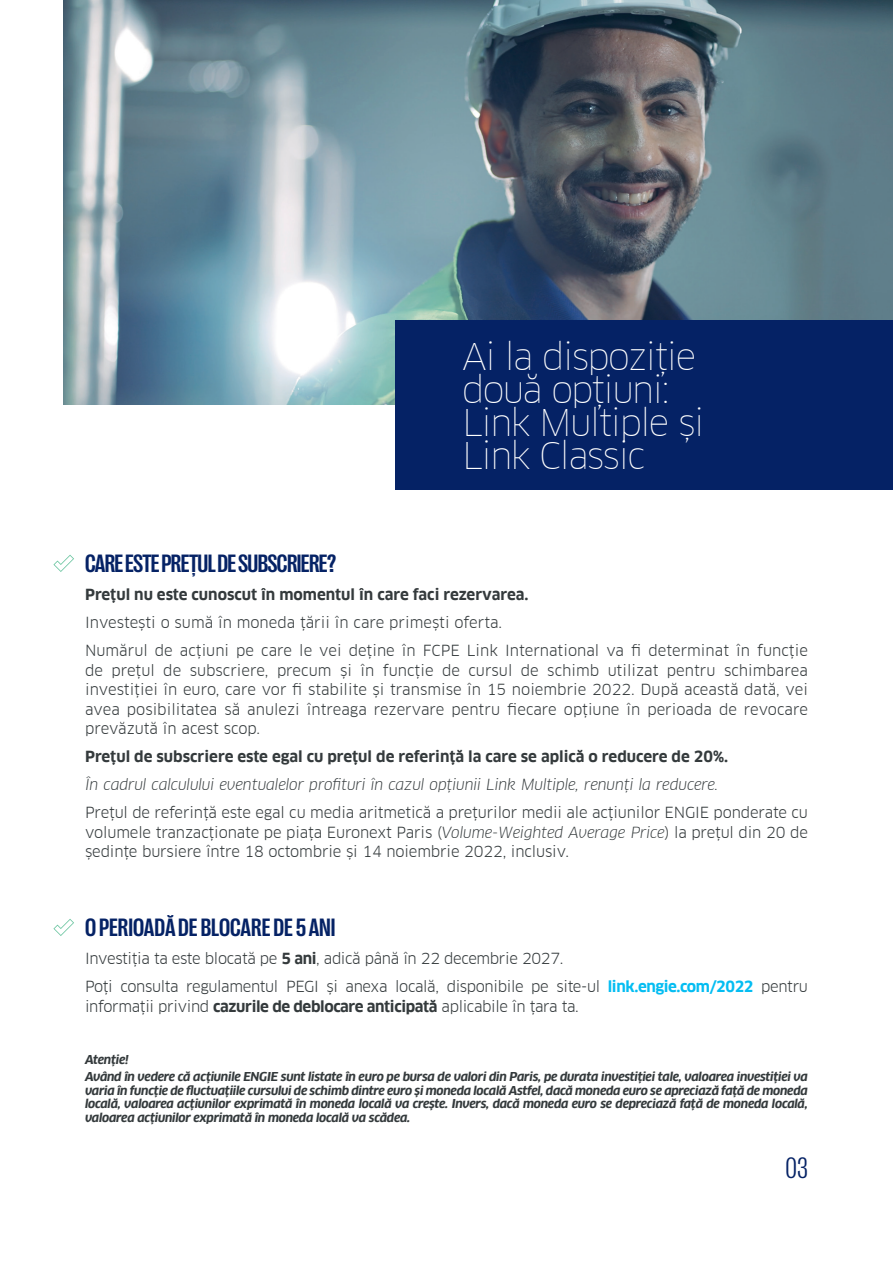
<style>
.page{position:relative;width:893px;height:1263px;background:#fff}
.page>*{position:absolute;margin:0;border:0;box-sizing:border-box;transform-origin:0 0}
.t1{font:100 36px/33px "Clan Offc Pro";letter-spacing:-.05em;color:#fff}
.t2{font:300 condensed 30px "Right Grotesk";color:#052265}
.t3{font:700 condensed 25.5px "Right Grotesk";letter-spacing:-.025em;color:#052265}
.t4{font:700 condensed 25.5px "Right Grotesk";color:#052265}
.t5{font:15px/19.5px "Clan Offc Pro";letter-spacing:-.025em;color:#343a3c;text-align:justify}
.t6{font:700 15px "Clan Offc Pro";color:#343a3c}
.t7{font:italic 15px "Clan Offc Pro";letter-spacing:-.01em;color:#343a3c}
.t8{font:15px "Clan Offc Pro";color:#343a3c}
.t9{font:italic 700 12px/13.5px "Clan Offc Pro";letter-spacing:-.025em;color:#343a3c;text-align:justify}
.s1{font-style:italic}
.s2{font-weight:700}
.s3{font-weight:700;color:#04bdf2}
</style>
<div class="page">
<img style="left:64px;top:0;width:829px;height:405px">
<div style="left:395px;top:320px;width:498px;height:170px;background:#052265"></div>
<svg style="left:53px;top:555px;width:21px;height:17px"></svg>
<svg style="left:53px;top:919px;width:21px;height:17px"></svg>
<p class="t1" style="left:462px;top:340px;width:236px">Ai la dispoziție</p>
<p class="t1" style="left:462px;top:373px;width:209px">două opțiuni:</p>
<p class="t1" style="left:462px;top:406px;width:244px">Link Multiple și<br>Link Classic</p>
<p class="t3" style="left:85px;top:550px;width:253px">CARE ESTE PREȚUL DE SUBSCRIERE?</p>
<p class="t6" style="left:85px;top:586px;width:445px">Prețul nu este cunoscut în momentul în care faci rezervarea.</p>
<p class="t8" style="left:85px;top:614px;width:419px">Investești o sumă în moneda țării în care primești oferta.</p>
<p class="t5" style="left:85px;top:641px;width:724px">Numărul de acțiuni pe care le vei deține în FCPE Link International va fi determinat în funcție de prețul de subscriere, precum și în funcție de cursul de schimb utilizat pentru schimbarea investiției în euro, care vor fi stabilite și transmise în 15 noiembrie 2022. După această dată, vei avea posibilitatea să anulezi întreaga rezervare pentru fiecare opțiune în perioada de revocare prevăzută în acest scop.</p>
<p class="t6" style="left:85px;top:748px;width:645px">Prețul de subscriere este egal cu prețul de referință la care se aplică o reducere de 20%.</p>
<p class="t7" style="left:85px;top:776px;width:635px">În cadrul calculului eventualelor profituri în cazul opțiunii Link Multiple, renunți la reducere.</p>
<p class="t5" style="left:85px;top:803px;width:724px">Prețul de referință este egal cu media aritmetică a prețurilor medii ale acțiunilor ENGIE ponderate cu volumele tranzacționate pe piața Euronext Paris (<span class="s1">Volume-Weighted Average Price</span>) la prețul din 20 de ședințe bursiere între 18 octombrie și 14 noiembrie 2022, inclusiv.</p>
<p class="t4" style="left:85px;top:914px;width:252px">O PERIOADĂ DE BLOCARE DE 5 ANI</p>
<p class="t5" style="left:85px;top:949px;width:480px">Investiția ta este blocată pe <span class="s2">5 ani</span>, adică până în 22 decembrie 2027.</p>
<p class="t5" style="left:85px;top:977px;width:724px">Poți consulta regulamentul PEGI și anexa locală, disponibile pe site-ul <span class="s3">link.engie.com/2022</span> pentru informații privind <span class="s2">cazurile de deblocare anticipată</span> aplicabile în țara ta.</p>
<p class="t9" style="left:85px;top:1052px;width:45px">Atenție!</p>
<p class="t9" style="left:85px;top:1070px;width:724px">Având în vedere că acțiunile ENGIE sunt listate în euro pe bursa de valori din Paris, pe durata investiției tale, valoarea investiției va varia în funcție de fluctuațiile cursului de schimb dintre euro și moneda locală Astfel, dacă moneda euro se apreciază față de moneda locală, valoarea acțiunilor exprimată în moneda locală va crește. Invers, dacă moneda euro se depreciază față de moneda locală, valoarea acțiunilor exprimată în moneda locală va scădea.</p>
<p class="t2" style="left:786px;top:1152px;width:24px">03</p>
</div>
